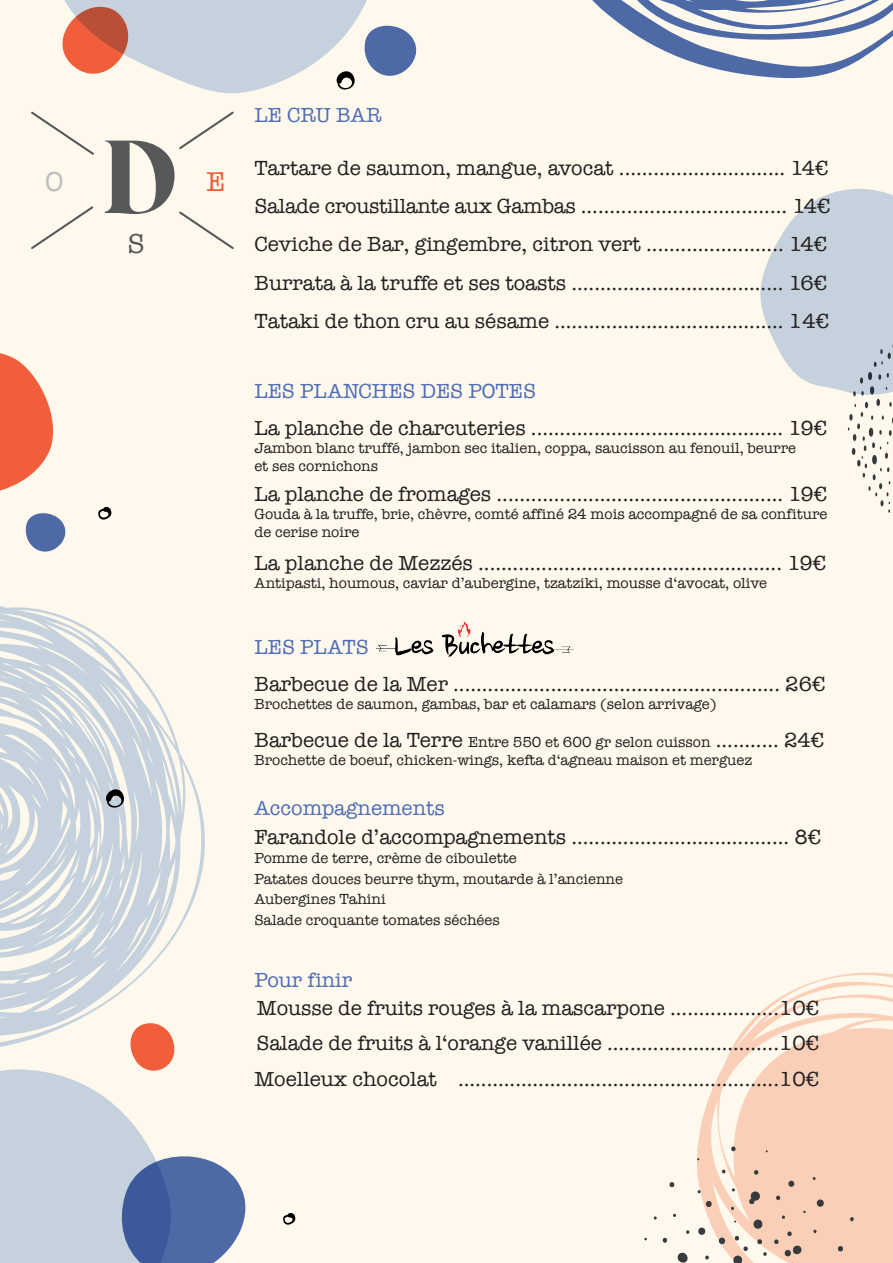
<style>
.page{position:relative;width:893px;height:1263px;background:#fef9ec}
.page>*{position:absolute;margin:0;border:0;box-sizing:border-box;transform-origin:0 0}
.t1{font:28.05px "American Typewriter";color:#bcbdc0}
.t2{font:28.05px "American Typewriter";color:#f16141}
.t3{font:28.05px "American Typewriter";color:#57585a}
.t4{font:21px/38.2px "American Typewriter";color:#231f20}
.t5{font:21px "American Typewriter";color:#4f6db4}
.t6{font:15px/20.5px "American Typewriter";color:#231f20}
.s1{font-size:15px}
</style>
<div class="page">
<svg style="left:0;top:606px;width:205px;height:417px;fill:#c9d5de"></svg>
<svg style="left:698px;top:973px;width:195px;height:290px;fill:#fbcfb7"></svg>
<svg style="left:592px;top:0;width:301px;height:78px"></svg>
<svg style="left:26px;top:513px;width:39px;height:39px"></svg>
<svg style="left:0;top:353px;width:53px;height:138px"></svg>
<svg style="left:760px;top:189px;width:133px;height:324px"></svg>
<svg style="left:644px;top:1146px;width:215px;height:117px"></svg>
<svg style="left:0;top:1023px;width:245px;height:240px"></svg>
<svg style="left:98px;top:507px;width:14px;height:13px"></svg>
<svg style="left:283px;top:1213px;width:13px;height:12px"></svg>
<svg style="left:105px;top:788px;width:23px;height:24px"></svg>
<svg style="left:62px;top:0;width:354px;height:94px"></svg>
<svg style="left:31px;top:111px;width:63px;height:44px"></svg>
<svg style="left:31px;top:206px;width:63px;height:43px"></svg>
<svg style="left:105px;top:111px;width:129px;height:138px"></svg>
<img style="left:377px;top:622px;width:197px;height:35px">
<h1 class="t1" style="left:45px;top:160px;width:20px">O</h1>
<h1 class="t2" style="left:206px;top:160px;width:20px">E</h1>
<h1 class="t3" style="left:127px;top:222px;width:19px">S</h1>
<p class="t5" style="left:254px;top:99px;width:128px">LE CRU BAR</p>
<p class="t4" style="left:254px;top:148px;width:577px">Tartare de saumon, mangue, avocat ............................. 14€ Salade croustillante aux Gambas .................................... 14€ Ceviche de Bar, gingembre, citron vert ........................ 14€ Burrata à la truffe et ses toasts ..................................... 16€ Tataki de thon cru au sésame ........................................ 14€</p>
<p class="t5" style="left:254px;top:375px;width:283px">LES PLANCHES DES POTES</p>
<p class="t4" style="left:254px;top:408px;width:574px">La planche de charcuteries ............................................ 19€</p>
<p class="t6" style="left:254px;top:439px;width:543px;line-height:18px">Jambon blanc truffé, jambon sec italien, coppa, saucisson au fenouil, beurre et ses cornichons</p>
<p class="t4" style="left:254px;top:474px;width:574px">La planche de fromages .................................................. 19€</p>
<p class="t6" style="left:254px;top:505px;width:574px;line-height:18px">Gouda à la truffe, brie, chèvre, comté affiné 24 mois accompagné de sa confiture de cerise noire</p>
<p class="t4" style="left:254px;top:543px;width:573px">La planche de Mezzés ..................................................... 19€</p>
<p class="t6" style="left:254px;top:572px;width:514px">Antipasti, houmous, caviar d’aubergine, tzatziki, mousse d‘avocat, olive</p>
<p class="t5" style="left:254px;top:631px;width:116px">LES PLATS</p>
<p class="t4" style="left:254px;top:664px;width:572px">Barbecue de la Mer ......................................................... 26€</p>
<p class="t6" style="left:254px;top:693px;width:463px">Brochettes de saumon, gambas, bar et calamars (selon arrivage)</p>
<p class="t4" style="left:254px;top:720px;width:571px">Barbecue de la Terre <span class="s1">Entre 550 et 600 gr selon cuisson</span> ........... 24€</p>
<p class="t6" style="left:254px;top:749px;width:499px">Brochette de boeuf, chicken-wings, kefta d‘agneau maison et merguez</p>
<p class="t5" style="left:254px;top:792px;width:192px">Accompagnements</p>
<p class="t6" style="left:254px;top:847px;width:370px">Pomme de terre, crème de ciboulette<br>Patates douces beurre thym, moutarde à l’ancienne Aubergines Tahini<br>Salade croquante tomates séchées</p>
<p class="t4" style="left:254px;top:817px;width:568px">Farandole d’accompagnements ...................................... 8€</p>
<p class="t5" style="left:254px;top:964px;width:99px">Pour finir</p>
<p class="t4" style="left:254px;top:989px;width:566px;line-height:35.5px;text-align:justify">Mousse de fruits rouges à la mascarpone ...................10€ Salade de fruits à l‘orange vanillée ..............................10€ Moelleux chocolat ........................................................10€</p>
</div>
